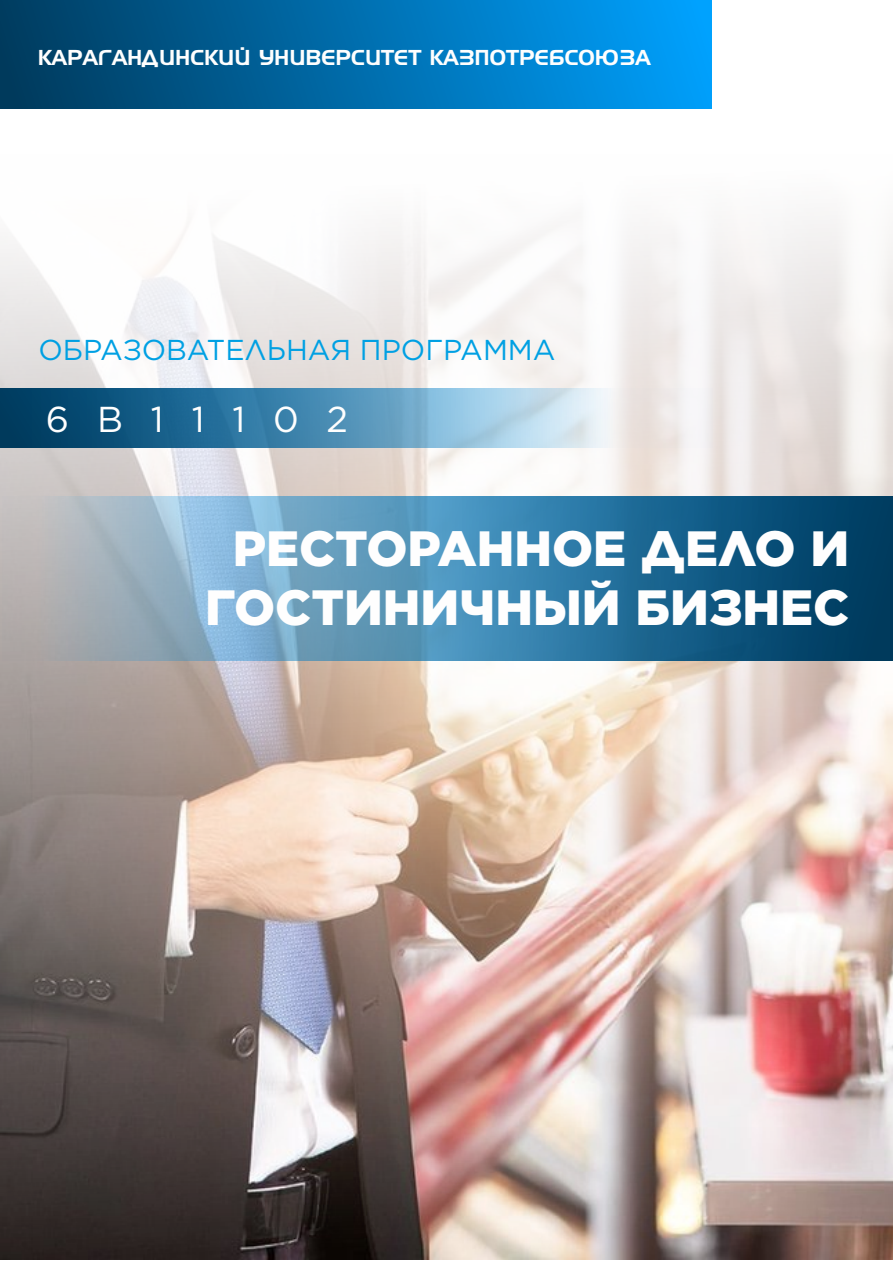
<style>
.page{position:relative;width:893px;height:1263px;background:#fff}
.page>*{position:absolute;margin:0;border:0;box-sizing:border-box;transform-origin:0 0}
.t1{font:900 49.5px/59.4px "Gotham";color:#fefefe;text-align:center}
.t2{font:36px "Gotham";letter-spacing:.775em;color:#fefefe}
.t3{font:28.8px "Gotham";color:#00a0e3}
.t4{font:21px "Asylbek M09 Handelkz";color:#fefefe}
</style>
<div class="page">
<img style="left:0;top:217px;width:893px;height:1043px">
<svg style="left:0;top:388px;width:712px;height:59px;background:#6b9bb8"></svg>
<div style="left:0;top:0;width:711px;height:108px;background:linear-gradient(to right,#003a5c,#00a1fd)"></div>
<svg style="left:2px;top:497px;width:891px;height:163px;background:#5288a8"></svg>
<p class="t4" style="left:38px;top:50px;width:614px">КАРАГАНДИНСКИЙ УНИВЕРСИТЕТ КАЗПОТРЕБСОЮЗА</p>
<h3 class="t3" style="left:39px;top:336px;width:519px">ОБРАЗОВАТЕЛЬНАЯ ПРОГРАММА</h3>
<h2 class="t2" style="left:46px;top:403px;width:304px">6В11102</h2>
<h1 class="t1" style="left:205px;top:521px;width:645px">РЕСТОРАННОЕ ДЕЛО И<br>ГОСТИНИЧНЫЙ БИЗНЕС</h1>
</div>
